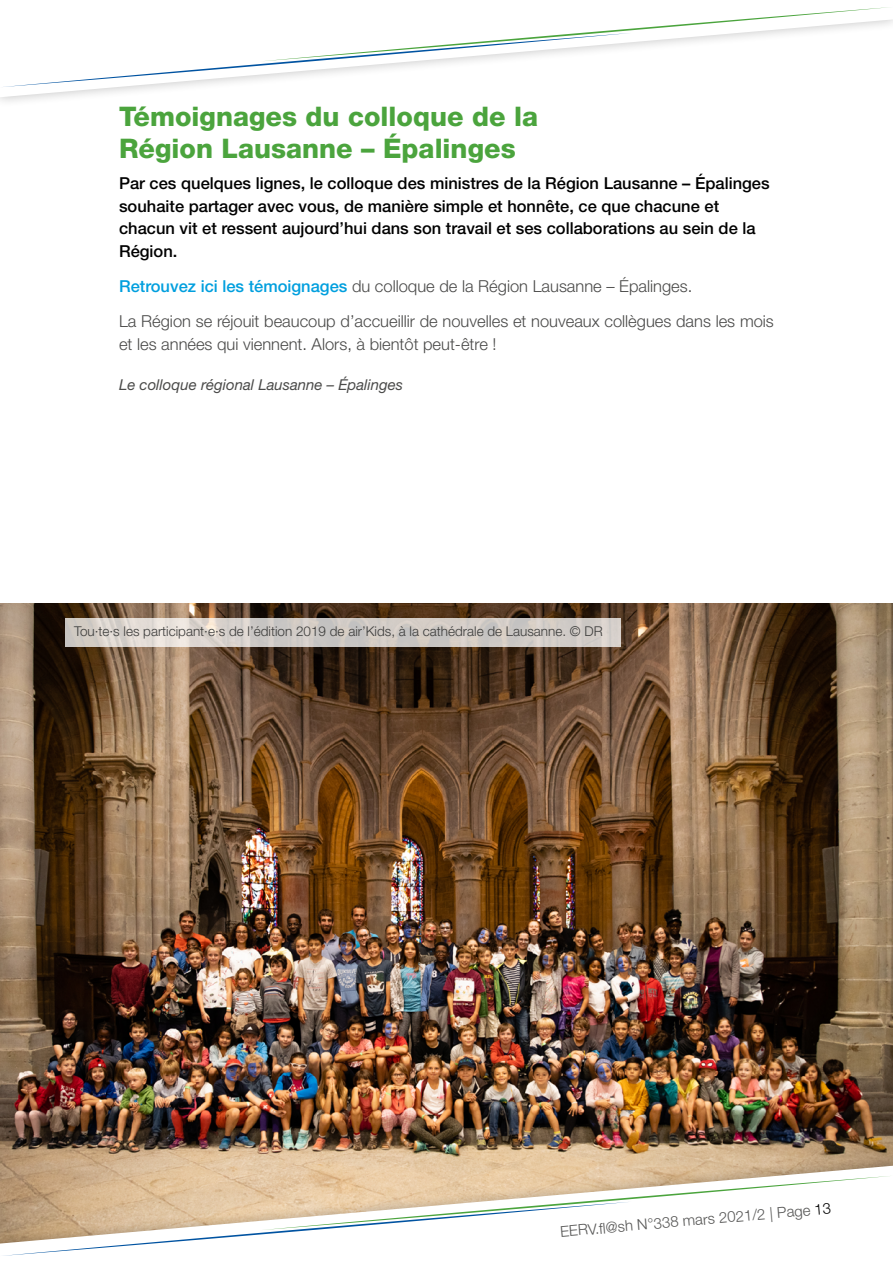
<style>
.page{position:relative;width:893px;height:1263px;background:#fff}
.page>*{position:absolute;margin:0;border:0;box-sizing:border-box;transform-origin:0 0}
.t1{font:800 27px/32.4px "Helvetica Neue LT Std";color:#4ba43d}
.t2{font:500 16.5px/22.5px "Helvetica Neue LT Std";color:#000}
.t3{font:300 16.5px/35.2px "Helvetica Neue LT Std";color:#4a4a49}
.t4{font:italic 15px "Helvetica Neue LT Std";color:#4a4a49}
.t5{font:300 15px "Helvetica Neue LT Std";color:#575756}
.t6{font:300 13.5px "Helvetica Neue LT Std";color:#3c3c3b}
.s1{font-weight:500;color:#009fde}
.s2{color:#3c3c3b}
.s3{color:#000}
</style>
<div class="page">
<img style="left:0;top:604px;width:893px;height:550px">
<svg style="left:66px;top:618px;width:555px;height:28px;background:#d3cec9"></svg>
<svg style="left:7px;top:87px;width:166px;height:10px"></svg>
<svg style="left:3px;top:7px;width:890px;height:80px"></svg>
<div style="left:0;top:1154px;width:893px;height:109px;background:#000;opacity:.25"></div>
<svg style="left:0;top:1166px;width:893px;height:97px"></svg>
<svg style="left:0;top:1176px;width:893px;height:80px"></svg>
<h1 class="t1" style="left:119px;top:100px;width:421px">Témoignages du colloque de la<br>Région Lausanne – Épalinges</h1>
<p class="t2" style="left:119px;top:172px;width:652px">Par ces quelques lignes, le colloque des ministres de la Région Lausanne – Épalinges souhaite partager avec vous, de manière simple et honnête, ce que chacune et chacun vit et ressent aujourd’hui dans son travail et ses collaborations au sein de la Région.</p>
<p class="t3" style="left:119px;top:268px;width:656px"><span class="s1">Retrouvez ici les témoignages</span> du colloque de la Région Lausanne – Épalinges<span class="s2">.<br></span>La Région se réjouit beaucoup d’accueillir de nouvelles et nouveaux collègues dans les mois</p>
<p class="t3" style="left:119px;top:326px;width:379px">et les années qui viennent<span class="s2">.</span> Alors<span class="s2">,</span> à bientôt peut-être !</p>
<p class="t4" style="left:119px;top:375px;width:286px">Le colloque régional Lausanne – Épalinges</p>
<p class="t6" style="left:74px;top:623px;width:530px">Tou·te·s les participant·e·s de l’édition 2019 de air’Kids, à la cathédrale de Lausanne. © DR</p>
<p class="t5" style="left:559px;top:1222px;width:273px;rotate:-5deg">EERV.fl @sh N°338 mars 2021/2 | Page <span class="s3">13</span></p>
</div>
